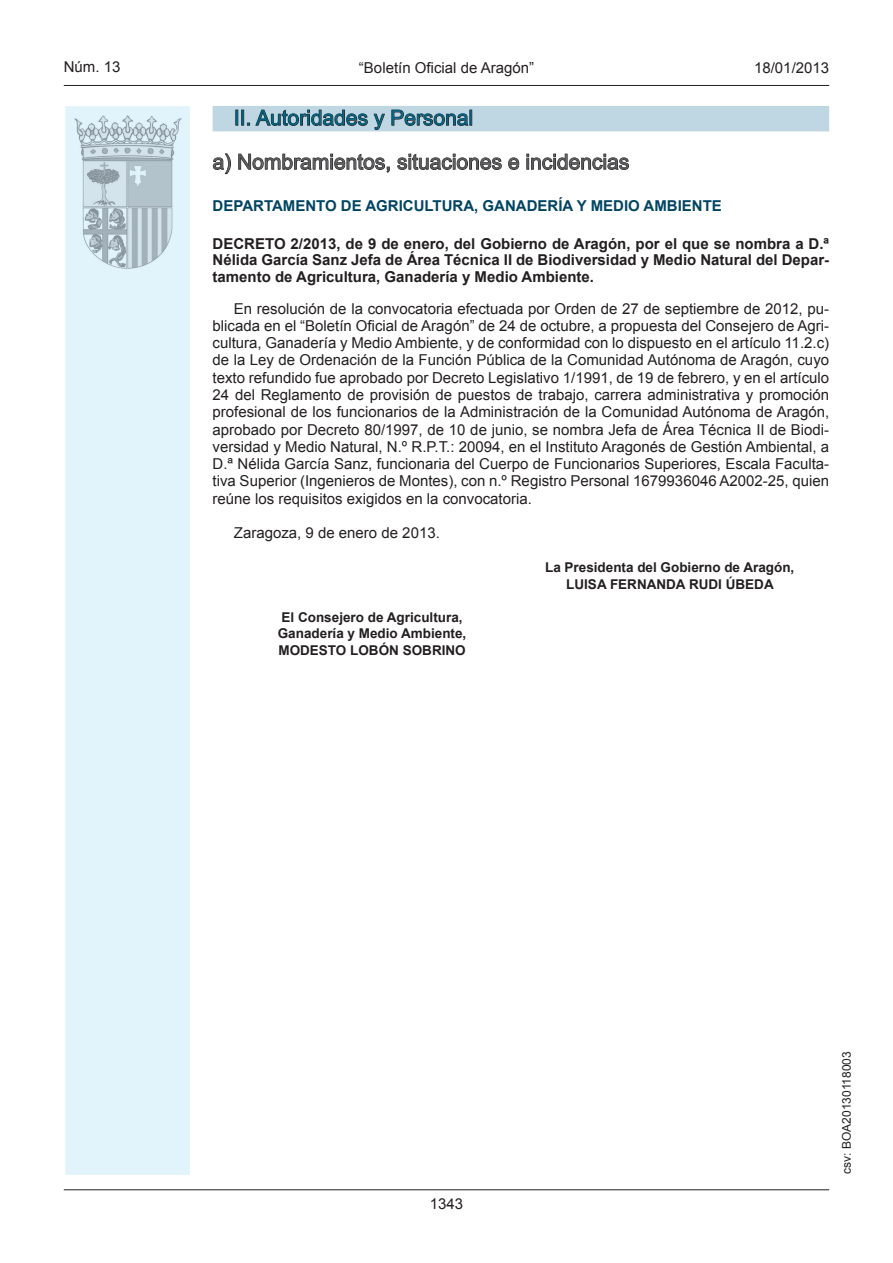
<style>
.page{position:relative;width:893px;height:1263px;background:#fff}
.page>*{position:absolute;margin:0;border:0;box-sizing:border-box;transform-origin:0 0}
.t1{font:21px "Arial";color:#57585a}
.t2{font:21px "Arial";color:#006180}
.t3{font:15px/17.2px "Arial";color:#231f20;text-align:justify}
.t4{font:700 15px/16.5px "Arial";color:#231f20;text-align:justify}
.t5{font:700 15px "Arial";color:#004462}
.t6{font:700 13.5px/16.5px "Arial";color:#231f20;text-align:center}
.t7{font:12px "Arial";color:#231f20}
</style>
<div class="page">
<hr style="left:64px;top:85px;width:765px;height:1px;background:#231f20">
<div style="left:65px;top:105px;width:126px;height:1070px;background:#e1f4fc"></div>
<div style="left:64px;top:105px;width:127px;height:1071px;border:2px solid #fff"></div>
<img style="left:75px;top:115px;width:106px;height:153px">
<hr style="left:64px;top:1189px;width:765px;height:1px;background:#231f20">
<div style="left:213px;top:106px;width:616px;height:25px;background:#bfd6e3"></div>
<svg style="left:236px;top:109px;width:132px;height:17px"></svg>
<svg style="left:374px;top:114px;width:11px;height:16px"></svg>
<svg style="left:391px;top:109px;width:81px;height:17px"></svg>
<svg style="left:213px;top:153px;width:18px;height:21px"></svg>
<svg style="left:238px;top:153px;width:152px;height:20px"></svg>
<svg style="left:397px;top:154px;width:105px;height:16px"></svg>
<svg style="left:508px;top:157px;width:11px;height:13px"></svg>
<svg style="left:527px;top:153px;width:102px;height:17px"></svg>
<p class="t3" style="left:64px;top:59px;width:58px">Núm. 13</p>
<p class="t3" style="left:359px;top:59px;width:177px">“Boletín Oficial de Aragón”</p>
<p class="t3" style="left:754px;top:59px;width:77px">18/01/2013</p>
<h1 class="t2" style="left:234px;top:104px;width:241px">II. Autoridades y Personal</h1>
<h1 class="t1" style="left:213px;top:148px;width:418px">a) Nombramientos, situaciones e incidencias</h1>
<p class="t5" style="left:213px;top:196px;width:511px">DEPARTAMENTO DE AGRICULTURA, GANADERÍA Y MEDIO AMBIENTE</p>
<p class="t4" style="left:213px;top:236px;width:618px">DECRETO 2/2013, de 9 de enero, del Gobierno de Aragón, por el que se nombra a D.ª Nélida García Sanz Jefa de Área Técnica II de Biodiversidad y Medio Natural del Depar&shy;tamento de Agricultura, Ganadería y Medio Ambiente.</p>
<p class="t3" style="left:213px;top:300px;width:618px;text-indent:21px">En resolución de la convocatoria efectuada por Orden de 27 de septiembre de 2012, pu&shy;blicada en el “Boletín Oficial de Aragón” de 24 de octubre, a propuesta del Consejero de Agri&shy;cultura, Ganadería y Medio Ambiente, y de conformidad con lo dispuesto en el artículo 11.2.c) de la Ley de Ordenación de la Función Pública de la Comunidad Autónoma de Aragón, cuyo texto refundido fue aprobado por Decreto Legislativo 1/1991, de 19 de febrero, y en el artículo 24 del Reglamento de provisión de puestos de trabajo, carrera administrativa y promoción profesional de los funcionarios de la Administración de la Comunidad Autónoma de Aragón, aprobado por Decreto 80/1997, de 10 de junio, se nombra Jefa de Área Técnica II de Biodi&shy;versidad y Medio Natural, N.º R.P.T.: 20094, en el Instituto Aragonés de Gestión Ambiental, a D.ª Nélida García Sanz, funcionaria del Cuerpo de Funcionarios Superiores, Escala Faculta&shy;tiva Superior (Ingenieros de Montes), con n.º Registro Personal 1679936046 A2002-25, quien reúne los requisitos exigidos en la convocatoria.</p>
<p class="t3" style="left:234px;top:525px;width:207px">Zaragoza, 9 de enero de 2013.</p>
<p class="t6" style="left:545px;top:559px;width:251px">La Presidenta del Gobierno de Aragón,<br>LUISA FERNANDA RUDI ÚBEDA</p>
<p class="t6" style="left:278px;top:609px;width:190px;text-align:left">El Consejero de Agricultura,<br>Ganadería y Medio Ambiente,<br>MODESTO LOBÓN SOBRINO</p>
<p class="t3" style="left:430px;top:1195px;width:35px">1343</p>
<p class="t7" style="left:839px;top:1174px;width:124px;rotate:-90deg">csv: BOA20130118003</p>
</div>
